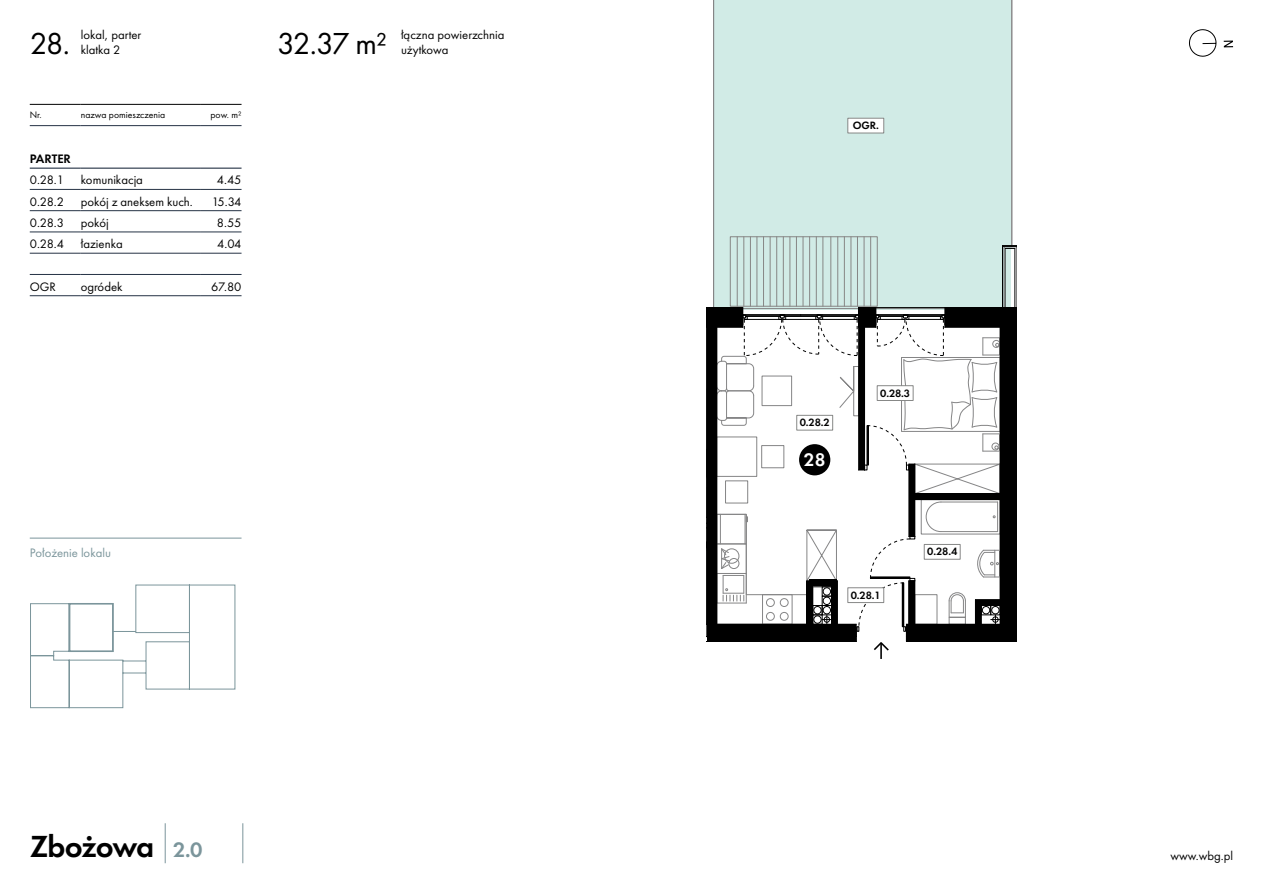
<style>
.page{position:relative;width:1263px;height:893px;background:#fff}
.page>*{position:absolute;margin:0;border:0;box-sizing:border-box;transform-origin:0 0}
.t1{font:600 31.65px "Futura PT";letter-spacing:-.035em;color:#000}
.t2{font:31.5px "Futura PT";letter-spacing:-.07em;color:#000}
.t3{font:600 18.9px "Futura PT";color:#fff}
.t4{font:12.75px/15px "Futura PT";color:#000}
.t5{font:12.75px "Futura PT";color:#7b959b}
.t6{font:600 12.75px "Futura PT";color:#000}
.t7{font:600 10.95px "Futura PT";letter-spacing:-.01em;color:#000}
.t8{font:9.75px "Futura PT";color:#000}
.s1{font-size:21.75px;color:#7b959b}
</style>
<div class="page">
<svg style="left:1189px;top:29px;width:28px;height:28px"></svg>
<svg style="left:1224px;top:41px;width:9px;height:6px"></svg>
<hr style="left:165px;top:823px;width:1px;height:40px;background:#7b959b">
<hr style="left:242px;top:823px;width:1px;height:40px;background:#7b959b">
<hr style="left:30px;top:168px;width:51px;height:1px;background:#253245">
<hr style="left:81px;top:168px;width:120px;height:1px;background:#253245">
<hr style="left:201px;top:168px;width:41px;height:1px;background:#253245">
<hr style="left:30px;top:189px;width:51px;height:1px;background:#253245">
<hr style="left:81px;top:189px;width:120px;height:1px;background:#253245">
<hr style="left:201px;top:189px;width:41px;height:1px;background:#253245">
<hr style="left:30px;top:210px;width:51px;height:1px;background:#253245">
<hr style="left:81px;top:210px;width:120px;height:1px;background:#253245">
<hr style="left:201px;top:210px;width:41px;height:1px;background:#253245">
<hr style="left:30px;top:232px;width:51px;height:1px;background:#253245">
<hr style="left:81px;top:232px;width:120px;height:1px;background:#253245">
<hr style="left:201px;top:232px;width:41px;height:1px;background:#253245">
<hr style="left:30px;top:253px;width:51px;height:1px;background:#253245">
<hr style="left:81px;top:253px;width:120px;height:1px;background:#253245">
<hr style="left:201px;top:253px;width:41px;height:1px;background:#253245">
<hr style="left:30px;top:125px;width:51px;height:1px;background:#253245">
<hr style="left:81px;top:125px;width:120px;height:1px;background:#253245">
<hr style="left:201px;top:125px;width:41px;height:1px;background:#253245">
<hr style="left:30px;top:104px;width:51px;height:1px;background:#000">
<hr style="left:81px;top:104px;width:120px;height:1px;background:#000">
<hr style="left:201px;top:104px;width:41px;height:1px;background:#000">
<hr style="left:30px;top:274px;width:51px;height:1px;background:#253245">
<hr style="left:81px;top:274px;width:120px;height:1px;background:#253245">
<hr style="left:201px;top:274px;width:41px;height:1px;background:#253245">
<hr style="left:30px;top:295px;width:51px;height:1px;background:#253245">
<hr style="left:81px;top:295px;width:120px;height:1px;background:#253245">
<hr style="left:201px;top:295px;width:41px;height:1px;background:#253245">
<svg style="left:707px;top:0;width:310px;height:659px"></svg>
<div style="left:848px;top:118px;width:36px;height:15px;background:#fff"></div>
<div style="left:847px;top:118px;width:37px;height:15px;border:1px solid #878887"></div>
<hr style="left:30px;top:538px;width:212px;height:1px;background:#7b959b">
<svg style="left:30px;top:585px;width:205px;height:123px"></svg>
<div style="left:69px;top:603px;width:45px;height:49px;border:2px solid #7b959b"></div>
<div style="left:901px;top:642px;width:238px;height:57px;background:#fff"></div>
<p class="t4" style="left:81px;top:28px;width:62px">lokal, parter klatka 2</p>
<h2 class="t2" style="left:30px;top:25px;width:42px">28.</h2>
<h2 class="t2" style="left:277px;top:25px;width:112px">32.37 m²</h2>
<p class="t4" style="left:401px;top:28px;width:105px">łączna powierzchnia</p>
<p class="t4" style="left:401px;top:43px;width:49px">użytkowa</p>
<p class="t8" style="left:30px;top:109px;width:14px">Nr.</p>
<p class="t8" style="left:81px;top:109px;width:86px">nazwa pomieszczenia</p>
<p class="t8" style="left:210px;top:109px;width:33px">pow. m²</p>
<p class="t6" style="left:30px;top:151px;width:43px">PARTER</p>
<p class="t4" style="left:30px;top:172px;width:36px">0.28.1</p>
<p class="t4" style="left:81px;top:172px;width:64px">komunikacja</p>
<p class="t4" style="left:217px;top:172px;width:26px">4.45</p>
<p class="t4" style="left:30px;top:194px;width:36px">0.28.2</p>
<p class="t4" style="left:81px;top:194px;width:114px">pokój z aneksem kuch.</p>
<p class="t4" style="left:212px;top:194px;width:31px">15.34</p>
<p class="t4" style="left:30px;top:215px;width:36px">0.28.3</p>
<p class="t4" style="left:81px;top:215px;width:29px">pokój</p>
<p class="t4" style="left:217px;top:215px;width:26px">8.55</p>
<p class="t4" style="left:30px;top:236px;width:36px">0.28.4</p>
<p class="t4" style="left:81px;top:236px;width:43px">łazienka</p>
<p class="t4" style="left:217px;top:236px;width:26px">4.04</p>
<p class="t4" style="left:30px;top:279px;width:28px">OGR</p>
<p class="t4" style="left:81px;top:279px;width:43px">ogródek</p>
<p class="t4" style="left:211px;top:279px;width:32px">67.80</p>
<p class="t5" style="left:30px;top:545px;width:83px">Położenie lokalu</p>
<h1 class="t1" style="left:30px;top:826px;width:174px">Zbożowa <span class="s1">2.0</span></h1>
<p class="t7" style="left:853px;top:119px;width:28px">OGR.</p>
<p class="t7" style="left:800px;top:416px;width:32px">0.28.2</p>
<h3 class="t3" style="left:804px;top:448px;width:23px">2 81</h3>
<p class="t7" style="left:880px;top:386px;width:32px">0.28.3</p>
<p class="t7" style="left:851px;top:588px;width:32px">0.28.1</p>
<p class="t7" style="left:927px;top:545px;width:32px">0.28.4</p>
<p class="t4" style="left:1170px;top:849px;width:64px">www.wbg.pl</p>
</div>
